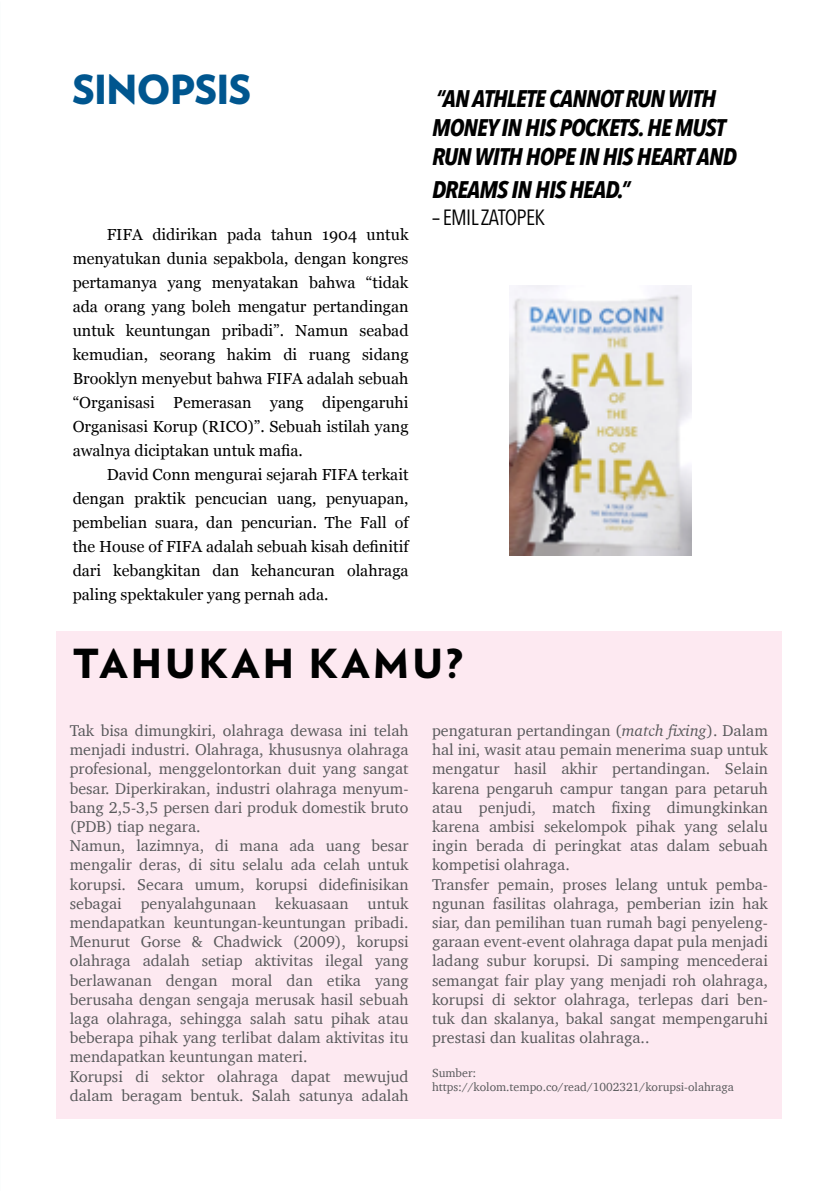
<style>
.page{position:relative;width:840px;height:1191px;background:#fff}
.page>*{position:absolute;margin:0;border:0;box-sizing:border-box;transform-origin:0 0}
.t1{font:900 40px "Verlag";letter-spacing:.08em;color:#000101}
.t2{font:900 40px "Verlag";letter-spacing:-.03em;color:#00568f}
.t3{font:italic 700 24px/28.8px "Avenir Next Condensed";letter-spacing:-.03em;color:#000}
.t4{font:22px "Avenir Next Condensed";letter-spacing:-.03em;color:#000}
.t5{font:16px/19.2px "Charter";color:#58595b}
.t6{font:16px/24px "Georgia";color:#000;text-align:justify}
.t7{font:12px/14.4px "Charter";color:#58595b}
.s1{font-style:italic}
</style>
<div class="page">
<div style="left:57px;top:632px;width:724px;height:487px;background:#fde9f1"></div>
<img style="left:509px;top:286px;width:182px;height:270px">
<h1 class="t2" style="left:72px;top:57px;width:181px">SINOPSIS</h1>
<p class="t6" style="left:73px;top:222px;width:337px;text-indent:34px">FIFA didirikan pada tahun 1904 untuk menyatukan dunia sepakbola, dengan kongres pertamanya yang menyatakan bahwa “tidak ada orang yang boleh mengatur pertandingan untuk keuntungan pribadi”. Namun seabad kemudian, seorang hakim di ruang sidang Brooklyn menyebut bahwa FIFA adalah sebuah “Organisasi Pemerasan yang dipengaruhi Organisasi Korup (RICO)”. Sebuah istilah yang awalnya diciptakan untuk mafia.</p>
<p class="t6" style="left:73px;top:462px;width:337px;text-indent:34px">David Conn mengurai sejarah FIFA terkait dengan praktik pencucian uang, penyuapan, pembelian suara, dan pencurian. The Fall of the House of FIFA adalah sebuah kisah definitif dari kebangkitan dan kehancuran olahraga paling spektakuler yang pernah ada.</p>
<h2 class="t3" style="left:432px;top:84px;width:306px">“AN ATHLETE CANNOT RUN WITH<br>MONEY IN HIS POCKETS. HE MUST<br>RUN WITH HOPE IN HIS HEART AND</h2>
<h2 class="t3" style="left:432px;top:175px;width:200px">DREAMS IN HIS HEAD.”</h2>
<h3 class="t4" style="left:432px;top:198px;width:115px">– EMIL ZATOPEK</h3>
<h1 class="t1" style="left:73px;top:630px;width:391px">TAHUKAH KAMU?</h1>
<p class="t5" style="left:70px;top:720px;width:340px">Tak bisa dimungkiri, olahraga dewasa ini telah menjadi industri. Olahraga, khususnya olahraga profesional, menggelontorkan duit yang sangat besar. Diperkirakan, industri olahraga menyum&shy;bang 2,5-3,5 persen dari produk domestik bruto (PDB) tiap negara.<br>Namun, lazimnya, di mana ada uang besar mengalir deras, di situ selalu ada celah untuk korupsi. Secara umum, korupsi didefinisikan sebagai penyalahgunaan kekuasaan untuk mendapatkan keuntungan-keuntungan pribadi.<br>Menurut Gorse &amp; Chadwick (2009), korupsi olahraga adalah setiap aktivitas ilegal yang berlawanan dengan moral dan etika yang berusaha dengan sengaja merusak hasil sebuah laga olahraga, sehingga salah satu pihak atau beberapa pihak yang terlibat dalam aktivitas itu mendapatkan keuntungan materi.<br>Korupsi di sektor olahraga dapat mewujud dalam beragam bentuk. Salah satunya adalah</p>
<p class="t5" style="left:432px;top:720px;width:337px">pengaturan pertandingan (<span class="s1">match fixing</span>). Dalam hal ini, wasit atau pemain menerima suap untuk mengatur hasil akhir pertandingan. Selain karena pengaruh campur tangan para petaruh atau penjudi, match fixing dimungkinkan karena ambisi sekelompok pihak yang selalu ingin berada di peringkat atas dalam sebuah kompetisi olahraga.<br>Transfer pemain, proses lelang untuk pemba&shy;ngunan fasilitas olahraga, pemberian izin hak siar, dan pemilihan tuan rumah bagi penyeleng&shy;garaan event-event olahraga dapat pula menjadi ladang subur korupsi. Di samping mencederai semangat fair play yang menjadi roh olahraga, korupsi di sektor olahraga, terlepas dari ben&shy;tuk dan skalanya, bakal sangat mempengaruhi prestasi dan kualitas olahraga..</p>
<p class="t7" style="left:432px;top:1065px;width:303px">Sumber: https://kolom.tempo.co/read/1002321/korupsi-olahraga</p>
</div>
